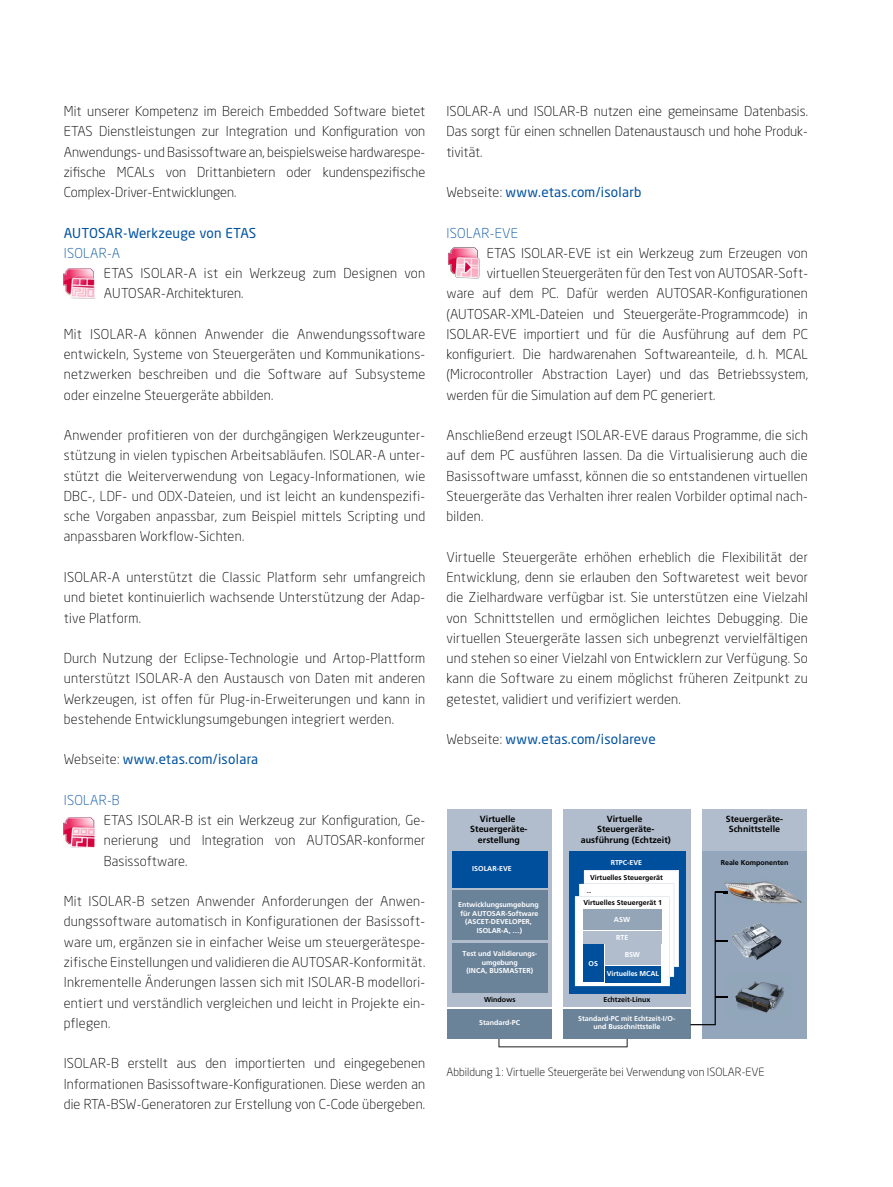
<style>
.page{position:relative;width:893px;height:1187px;background:#fff}
.page>*{position:absolute;margin:0;border:0;box-sizing:border-box;transform-origin:0 0}
.t1{font:300 13.5px/20.2px "Neo Sans W1 G";letter-spacing:.01em;color:#000;text-align:justify}
.t2{font:13.5px "Neo Sans W1 G";letter-spacing:.02em;color:#0051a0}
.t3{font:300 13.5px "Neo Sans W1 G";letter-spacing:.02em;color:#0051a0}
.t4{font:300 11.25px "Neo Sans W1 G";color:#000}
.t5{font:700 8.85px/10.6px "Frutiger LT";color:#000;text-align:center}
.t6{font:700 7.05px/8.6px "Frutiger LT";color:#fff;text-align:center}
.t7{font:700 7.05px "Frutiger LT";color:#000}
.t8{font:700 5.55px "Frutiger LT";color:#000}
.s1{font-weight:300;color:#000}
</style>
<div class="page">
<img style="left:64px;top:268px;width:30px;height:30px">
<img style="left:448px;top:248px;width:32px;height:30px">
<img style="left:64px;top:817px;width:30px;height:30px">
<svg style="left:498px;top:1038px;width:130px;height:9px"></svg>
<div style="left:703px;top:809px;width:104px;height:41px;background:#b1bdcd"></div>
<div style="left:703px;top:850px;width:104px;height:188px;background:#93a6bb"></div>
<div style="left:448px;top:1009px;width:104px;height:29px;background:#6b8399"></div>
<div style="left:448px;top:809px;width:104px;height:197px;background:#b1bdcd"></div>
<div style="left:452px;top:850px;width:96px;height:37px;background:#004f9d"></div>
<div style="left:452px;top:889px;width:96px;height:50px;background:#6b8399"></div>
<div style="left:452px;top:942px;width:96px;height:50px;background:#6b8399"></div>
<div style="left:563px;top:1009px;width:127px;height:29px;background:#6b8399"></div>
<div style="left:564px;top:809px;width:127px;height:197px;background:#b1bdcd"></div>
<div style="left:569px;top:850px;width:116px;height:143px;background:#004f9d"></div>
<img style="left:731px;top:923px;width:51px;height:37px">
<img style="left:724px;top:881px;width:78px;height:23px">
<img style="left:735px;top:981px;width:50px;height:32px">
<svg style="left:690px;top:891px;width:38px;height:134px"></svg>
<svg style="left:575px;top:870px;width:103px;height:116px;background:#edf2f7"></svg>
<div style="left:583px;top:909px;width:78px;height:21px;background:#94a5b8"></div>
<div style="left:583px;top:931px;width:78px;height:12px;background:#b1bdcd"></div>
<div style="left:583px;top:944px;width:21px;height:38px;background:#004f9c"></div>
<div style="left:605px;top:944px;width:56px;height:20px;background:#b1bdcd"></div>
<div style="left:605px;top:965px;width:56px;height:17px;background:#004f9c"></div>
<p class="t1" style="left:64px;top:101px;width:363px">Mit unserer Kompetenz im Bereich Embedded Software bietet ETAS Dienstleistungen zur Integration und Konfiguration von Anwendungs- und Basissoftware an, beispielsweise hardwarespe&shy;zifische MCALs von Drittanbietern oder kundenspezifische Complex-Driver-Entwicklungen.</p>
<p class="t2" style="left:64px;top:224px;width:194px">AUTOSAR-Werkzeuge von ETAS</p>
<p class="t3" style="left:64px;top:244px;width:58px">ISOLAR-A</p>
<p class="t1" style="left:104px;top:263px;width:323px">ETAS ISOLAR-A ist ein Werkzeug zum Designen von<br>AUTOSAR-Architekturen.</p>
<p class="t1" style="left:64px;top:323px;width:363px">Mit ISOLAR-A können Anwender die Anwendungssoftware entwickeln, Systeme von Steuergeräten und Kommunikations&shy;netzwerken beschreiben und die Software auf Subsysteme oder einzelne Steuergeräte abbilden.</p>
<p class="t1" style="left:64px;top:425px;width:363px">Anwender profitieren von der durchgängigen Werkzeugunter&shy;stützung in vielen typischen Arbeitsabläufen. ISOLAR-A unter&shy;stützt die Weiterverwendung von Legacy-Informationen, wie DBC-, LDF- und ODX-Dateien, und ist leicht an kundenspezifi&shy;sche Vorgaben anpassbar, zum Beispiel mittels Scripting und anpassbaren Workflow-Sichten.</p>
<p class="t1" style="left:64px;top:566px;width:363px">ISOLAR-A unterstützt die Classic Platform sehr umfangreich und bietet kontinuierlich wachsende Unterstützung der Adap&shy;tive Platform.</p>
<p class="t1" style="left:64px;top:647px;width:363px">Durch Nutzung der Eclipse-Technologie und Artop-Plattform unterstützt ISOLAR-A den Austausch von Daten mit anderen Werkzeugen, ist offen für Plug-in-Erweiterungen und kann in bestehende Entwicklungsumgebungen integriert werden.</p>
<p class="t2" style="left:64px;top:751px;width:196px"><span class="s1">Webseite:</span> www.etas.com/isolara</p>
<p class="t3" style="left:64px;top:791px;width:58px">ISOLAR-B</p>
<p class="t1" style="left:104px;top:809px;width:323px">ETAS ISOLAR-B ist ein Werkzeug zur Konfiguration, Ge&shy;nerierung und Integration von AUTOSAR-konformer Basissoftware.</p>
<p class="t1" style="left:64px;top:890px;width:363px">Mit ISOLAR-B setzen Anwender Anforderungen der Anwen&shy;dungssoftware automatisch in Konfigurationen der Basissoft&shy;ware um, ergänzen sie in einfacher Weise um steuergerätespe&shy;zifische Einstellungen und validieren die AUTOSAR-Konformität.<br>Inkrementelle Änderungen lassen sich mit ISOLAR-B modellori&shy;entiert und verständlich vergleichen und leicht in Projekte ein&shy;pflegen.</p>
<p class="t1" style="left:64px;top:1052px;width:363px">ISOLAR-B erstellt aus den importierten und eingegebenen Informationen Basissoftware-Konfigurationen. Diese werden an die RTA-BSW-Generatoren zur Erstellung von C-Code übergeben.</p>
<p class="t1" style="left:446px;top:101px;width:363px">ISOLAR-A und ISOLAR-B nutzen eine gemeinsame Datenbasis.<br>Das sorgt für einen schnellen Datenaustausch und hohe Produk&shy;tivität.</p>
<p class="t2" style="left:446px;top:184px;width:197px"><span class="s1">Webseite:</span> www.etas.com/isolarb</p>
<p class="t3" style="left:446px;top:224px;width:73px">ISOLAR-EVE</p>
<p class="t1" style="left:487px;top:242px;width:323px">ETAS ISOLAR-EVE ist ein Werkzeug zum Erzeugen von</p>
<p class="t1" style="left:487px;top:263px;width:323px">virtuellen Steuergeräten für den Test von AUTOSAR-Soft-</p>
<p class="t1" style="left:446px;top:283px;width:363px">ware auf dem PC. Dafür werden AUTOSAR-Konfigurationen</p>
<p class="t1" style="left:446px;top:303px;width:363px">(AUTOSAR-XML-Dateien und Steuergeräte-Programmcode) in</p>
<p class="t1" style="left:446px;top:323px;width:363px">ISOLAR-EVE importiert und für die Ausführung auf dem PC</p>
<p class="t1" style="left:446px;top:344px;width:363px">konfiguriert. Die hardwarenahen Softwareanteile, d. h. MCAL</p>
<p class="t1" style="left:446px;top:364px;width:363px">(Microcontroller Abstraction Layer) und das Betriebssystem,</p>
<p class="t1" style="left:446px;top:384px;width:271px">werden für die Simulation auf dem PC generiert.</p>
<p class="t1" style="left:446px;top:425px;width:363px">Anschließend erzeugt ISOLAR-EVE daraus Programme, die sich auf dem PC ausführen lassen. Da die Virtualisierung auch die Basissoftware umfasst, können die so entstandenen virtuellen Steuergeräte das Verhalten ihrer realen Vorbilder optimal nach&shy;bilden.</p>
<p class="t1" style="left:446px;top:546px;width:363px">Virtuelle Steuergeräte erhöhen erheblich die Flexibilität der Entwicklung, denn sie erlauben den Softwaretest weit bevor die Zielhardware verfügbar ist. Sie unterstützen eine Vielzahl von Schnittstellen und ermöglichen leichtes Debugging. Die virtuellen Steuergeräte lassen sich unbegrenzt vervielfältigen und stehen so einer Vielzahl von Entwicklern zur Verfügung. So kann die Software zu einem möglichst früheren Zeitpunkt zu getestet, validiert und verifiziert werden.</p>
<p class="t2" style="left:446px;top:730px;width:211px"><span class="s1">Webseite:</span> www.etas.com/isolareve</p>
<p class="t5" style="left:470px;top:813px;width:59px">Virtuelle<br>Steuergeräte&shy;erstellung</p>
<p class="t6" style="left:472px;top:864px;width:41px">ISOLAR-EVE</p>
<p class="t6" style="left:458px;top:900px;width:82px">Entwicklungsumgebung für AUTOSAR-Software (ASCET-DEVELOPER,<br>ISOLAR-A, …)</p>
<p class="t6" style="left:462px;top:949px;width:76px">Test und Validierungs&shy;umgebung<br>(INCA, BUSMASTER)</p>
<p class="t5" style="left:581px;top:813px;width:91px">Virtuelle<br>Steuergeräte&shy;ausführung (Echtzeit)</p>
<p class="t6" style="left:611px;top:857px;width:33px">RTPC-EVE</p>
<p class="t7" style="left:590px;top:873px;width:74px">Virtuelles Steuergerät</p>
<p class="t8" style="left:587px;top:888px;width:6px">...</p>
<p class="t7" style="left:583px;top:898px;width:80px">Virtuelles Steuergerät 1</p>
<p class="t6" style="left:614px;top:915px;width:18px">ASW</p>
<p class="t6" style="left:616px;top:933px;width:14px">RTE</p>
<p class="t6" style="left:589px;top:958px;width:11px">OS</p>
<p class="t6" style="left:625px;top:949px;width:17px">BSW</p>
<p class="t6" style="left:607px;top:969px;width:54px">Virtuelles MCAL</p>
<p class="t7" style="left:484px;top:995px;width:33px">Windows</p>
<p class="t7" style="left:603px;top:995px;width:48px">Echtzeit-Linux</p>
<p class="t6" style="left:479px;top:1018px;width:42px">Standard-PC</p>
<p class="t6" style="left:578px;top:1014px;width:99px">Standard-PC mit Echtzeit-I/O&shy;und Busschnittstelle</p>
<p class="t5" style="left:726px;top:813px;width:59px">Steuergeräte-<br>Schnittstelle</p>
<p class="t7" style="left:721px;top:857px;width:69px">Reale Komponenten</p>
<p class="t4" style="left:446px;top:1065px;width:319px">Abbildung 1: Virtuelle Steuergeräte bei Verwendung von ISOLAR-EVE</p>
</div>
